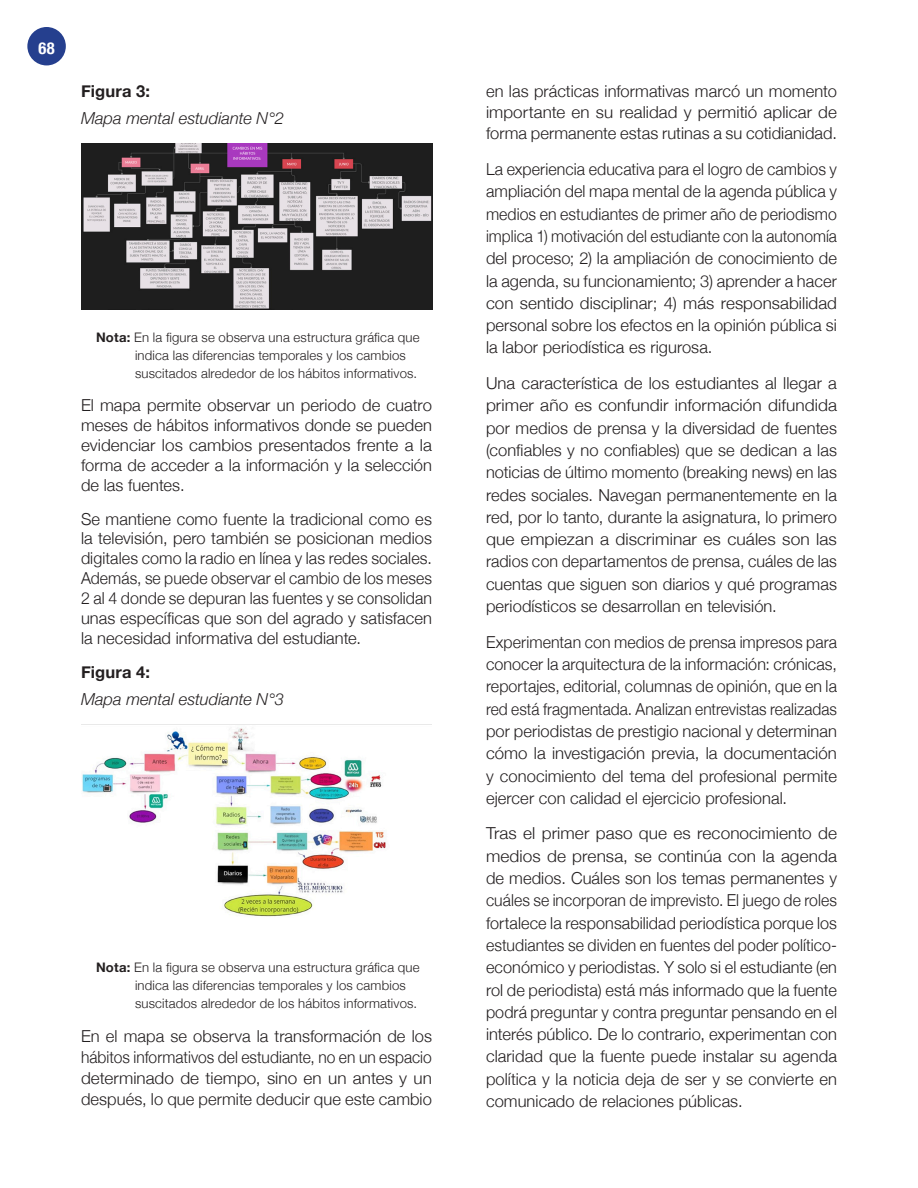
<style>
.page{position:relative;width:918px;height:1188px;background:#fff}
.page>*{position:absolute;margin:0;border:0;box-sizing:border-box;transform-origin:0 0}
.Texto_Regular_Ajusta{font:300 16.5px/22.4px "Helvetica Neue";letter-spacing:.005em;color:#231f20;text-align:justify}
.Texto_Regular_Ajusta-2{font:300 16.5px/22.4px "Helvetica Neue";letter-spacing:.005em;color:#231f20;text-align:justify;scale:1.04 1}
.Texto_Regular_Ajusta-3{font:300 16.5px/22.4px "Helvetica Neue";letter-spacing:.005em;color:#231f20;text-align:justify;scale:.96 1}
.Texto_Regular_Ajusta-4{font:italic 300 16.5px "Helvetica Neue";color:#231f20}
.Texto_Regular_Ajusta-5{font:700 16.5px "Helvetica Neue";letter-spacing:.01em;color:#231f20}
.t1{font:700 condensed 16.5px "Helvetica Neue";color:#fff}
.cita-enumeradas{font:300 13.2px/18px "Helvetica Neue";letter-spacing:.015em;color:#231f20}
.s1{font-weight:700}
</style>
<div class="page">
<div style="left:27px;top:27px;width:39px;height:38px;background:#253f8e;border-radius:50%"></div>
<img style="left:81px;top:144px;width:351px;height:165px">
<img style="left:81px;top:724px;width:351px;height:193px">
<p class="t1" style="left:39px;top:34px;width:18px">68</p>
<p class="Texto_Regular_Ajusta-5" style="left:81px;top:78px;width:71px">Figura 3:</p>
<p class="Texto_Regular_Ajusta-4" style="left:81px;top:105px;width:204px">Mapa mental estudiante N°2</p>
<p class="cita-enumeradas" style="left:135px;top:327px;width:286px;text-indent:-39px"><span class="s1">Nota:</span> En la figura se observa una estructura gráfica que indica las diferencias temporales y los cambios suscitados alrededor de los hábitos informativos.</p>
<p class="Texto_Regular_Ajusta" style="left:81px;top:394px;width:353px;line-height:20px">El mapa permite observar un periodo de cuatro meses de hábitos informativos donde se pueden evidenciar los cambios presentados frente a la forma de acceder a la información y la selección de las fuentes.</p>
<p class="Texto_Regular_Ajusta" style="left:81px;top:507px;width:353px;line-height:20px">Se mantiene como fuente la tradicional como es la televisión, pero también se posicionan medios digitales como la radio en línea y las redes sociales.<br>Además, se puede observar el cambio de los meses 2 al 4 donde se depuran las fuentes y se consolidan unas específicas que son del agrado y satisfacen la necesidad informativa del estudiante.</p>
<p class="Texto_Regular_Ajusta-5" style="left:81px;top:659px;width:71px">Figura 4:</p>
<p class="Texto_Regular_Ajusta-4" style="left:81px;top:686px;width:204px">Mapa mental estudiante N°3</p>
<p class="cita-enumeradas" style="left:135px;top:957px;width:286px;text-indent:-39px"><span class="s1">Nota:</span> En la figura se observa una estructura gráfica que indica las diferencias temporales y los cambios suscitados alrededor de los hábitos informativos.</p>
<p class="Texto_Regular_Ajusta" style="left:81px;top:1025px;width:353px;line-height:21px">En el mapa se observa la transformación de los hábitos informativos del estudiante, no en un espacio determinado de tiempo, sino en un antes y un después, lo que permite deducir que este cambio</p>
<p class="Texto_Regular_Ajusta" style="left:486px;top:79px;width:352px;line-height:21.3px">en las prácticas informativas marcó un momento importante en su realidad y permitió aplicar de forma permanente estas rutinas a su cotidianidad.</p>
<p class="Texto_Regular_Ajusta" style="left:486px;top:157px;width:353px">La experiencia educativa para el logro de cambios y ampliación del mapa mental de la agenda pública y medios en estudiantes de primer año de periodismo implica 1) motivación del estudiante con la autonomía del proceso; 2) la ampliación de conocimiento de la agenda, su funcionamiento; 3) aprender a hacer con sentido disciplinar; 4) más responsabilidad personal sobre los efectos en la opinión pública si la labor periodística es rigurosa.</p>
<p class="Texto_Regular_Ajusta" style="left:486px;top:371px;width:353px">Una característica de los estudiantes al llegar a primer año es confundir información difundida por medios de prensa y la diversidad de fuentes (confiables y no confiables) que se dedican a las noticias de último momento (breaking news) en las redes sociales. Navegan permanentemente en la red, por lo tanto, durante la asignatura, lo primero que empiezan a discriminar es cuáles son las radios con departamentos de prensa, cuáles de las cuentas que siguen son diarios y qué programas periodísticos se desarrollan en televisión.</p>
<p class="Texto_Regular_Ajusta-3" style="left:486px;top:630px;width:367px">Experimentan con medios de prensa impresos para conocer la arquitectura de la información: crónicas, reportajes, editorial, columnas de opinión, que en la red está fragmentada. Analizan entrevistas realizadas por periodistas de prestigio nacional y determinan cómo la investigación previa, la documentación y conocimiento del tema del profesional permite ejercer con calidad el ejercicio profesional.</p>
<p class="Texto_Regular_Ajusta-2" style="left:486px;top:821px;width:339px">Tras el primer paso que es reconocimiento de medios de prensa, se continúa con la agenda de medios. Cuáles son los temas permanentes y cuáles se incorporan de imprevisto. El juego de roles fortalece la responsabilidad periodística porque los estudiantes se dividen en fuentes del poder político&shy;económico y periodistas. Y solo si el estudiante (en rol de periodista) está más informado que la fuente podrá preguntar y contra preguntar pensando en el interés público. De lo contrario, experimentan con claridad que la fuente puede instalar su agenda política y la noticia deja de ser y se convierte en comunicado de relaciones públicas.</p>
</div>
